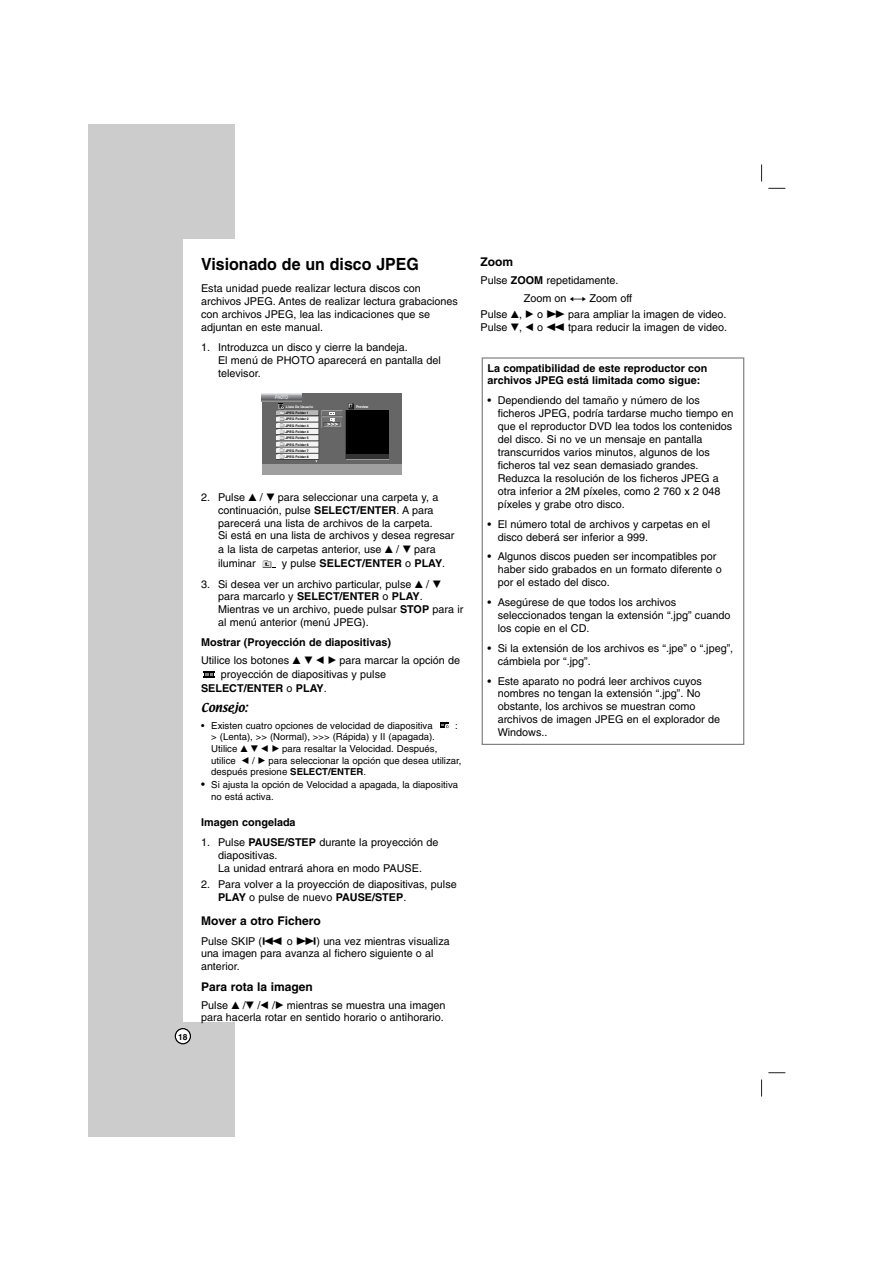
<style>
.page{position:relative;width:893px;height:1263px;background:#fff}
.page>*{position:absolute;margin:0;border:0;box-sizing:border-box;transform-origin:0 0}
.t1{font:700 16.8px "Helvetica";color:#000;scale:.95 1}
.t2{font:700 12px "Helvetica";color:#000}
.t3{font:10.8px/12.9px "Helvetica";color:#000}
.t4{font:700 10.8px/12.9px "Helvetica";color:#000}
.t5{font:10.8px "Textile";color:#000}
.t6{font:9.6px/11.7px "Helvetica";color:#000}
.t7{font:700 8.4px "Helvetica";color:#000}
.t8{font:700 5.1px "Helvetica";color:#e6e6e6;scale:.73 1}
.t9{font:700 3.6px "Helvetica";color:#fff;scale:.94 1}
.t10{font:700 3.3px/6.3px "Helvetica";color:#000;text-align:justify;scale:1.04 1}
.t11{font:700 3.3px "Helvetica";color:#fff;scale:1.04 1}
.s1{font-family:"Sony PS Common"}
.s2{font-weight:700}
.s3{font-weight:400}
.s4{font-size:10.8px}
.s5{font-family:"Sony PS Arrow"}
</style>
<div class="page">
<svg style="left:761px;top:165px;width:1px;height:17px"></svg>
<svg style="left:761px;top:1080px;width:1px;height:17px"></svg>
<svg style="left:768px;top:188px;width:17px;height:1px"></svg>
<svg style="left:768px;top:1072px;width:17px;height:1px"></svg>
<div style="left:88px;top:124px;width:146px;height:1013px;background:#ccc"></div>
<div style="left:183px;top:240px;width:111px;height:782px;background:#fff"></div>
<svg style="left:175px;top:1028px;width:16px;height:16px"></svg>
<svg style="left:440px;top:722px;width:9px;height:7px"></svg>
<svg style="left:203px;top:671px;width:12px;height:7px"></svg>
<svg style="left:262px;top:560px;width:13px;height:8px"></svg>
<div style="left:262px;top:393px;width:139px;height:72px;background:#666"></div>
<div style="left:262px;top:465px;width:139px;height:10px;background:#9f9f9f"></div>
<svg style="left:262px;top:393px;width:39px;height:9px"></svg>
<svg style="left:276px;top:403px;width:113px;height:59px"></svg>
<div style="left:481px;top:357px;width:263px;height:388px;border:1px solid #808080"></div>
<h1 class="t1" style="left:201px;top:258px;width:231px">Visionado de un disco JPEG</h1>
<p class="t3" style="left:201px;top:283px;width:258px">Esta unidad puede realizar lectura discos con archivos JPEG. Antes de realizar lectura grabaciones con archivos JPEG, lea las indicaciones que se adjuntan en este manual.</p>
<p class="t3" style="left:218px;top:342px;width:224px;text-indent:-17px">1. Introduzca un disco y cierre la bandeja.<br>El menú de PHOTO aparecerá en pantalla del televisor.</p>
<p class="t8" style="left:275px;top:396px;width:20px">PHOTO</p>
<p class="t11" style="left:286px;top:405px;width:28px">Lista De Usuario</p>
<p class="t9" style="left:356px;top:405px;width:15px">Preview</p>
<p class="t10" style="left:285px;top:410px;width:24px">JPEG Folder 1<br>JPEG Folder 2<br>JPEG Folder 3<br>JPEG Folder 4<br>JPEG Folder 5<br>JPEG Folder 6<br>JPEG Folder 7<br>JPEG Folder 8</p>
<p class="t7" style="left:178px;top:1034px;width:11px">18</p>
<p class="t3" style="left:218px;top:492px;width:238px;text-indent:-17px">2. Pulse <span class="s1">V</span> / <span class="s1">V</span> para seleccionar una carpeta y, a continuación, pulse <span class="s2">SELECT/ENTER</span>. A para parecerá una lista de archivos de la carpeta.<br>Si está en una lista de archivos y desea regresar a la lista de carpetas anterior, use <span class="s1">V</span> / <span class="s1">V</span> para iluminar</p>
<p class="t4" style="left:282px;top:558px;width:165px"><span class="s3">y pulse</span> SELECT/ENTER <span class="s3">o</span> PLAY<span class="s3">.</span></p>
<p class="t3" style="left:218px;top:579px;width:247px;text-indent:-17px">3. Si desea ver un archivo particular, pulse <span class="s1">V</span> / <span class="s1">V </span>para marcarlo y <span class="s2">SELECT/ENTER</span> o <span class="s2">PLAY</span>.<br>Mientras ve un archivo, puede pulsar <span class="s2">STOP</span> para ir al menú anterior (menú JPEG).</p>
<p class="t3" style="left:201px;top:634px;width:261px;line-height:17.7px"><span class="s2">Mostrar (Proyección de diapositivas)<br></span>Utilice los botones <span class="s1">V V B B</span> para marcar la opción de</p>
<p class="t3" style="left:201px;top:668px;width:186px;line-height:14.2px;text-indent:20px">proyección de diapositivas y pulse<br><span class="s2">SELECT/ENTER</span> o <span class="s2">PLAY</span>.</p>
<p class="t5" style="left:201px;top:703px;width:48px">CONSEJO:</p>
<p class="t6" style="left:201px;top:720px;width:233px">• Existen cuatro opciones de velocidad de diapositiva</p>
<p class="t6" style="left:455px;top:720px;width:4px">:</p>
<p class="t6" style="left:211px;top:732px;width:252px">&gt; (Lenta), &gt;&gt; (Normal), &gt;&gt;&gt; (Rápida) y II (apagada).<br>Utilice <span class="s1">V V B B</span> para resaltar la Velocidad. Después, utilice <span class="s1">B</span> / <span class="s1">B</span> para seleccionar la opción que desea utilizar, después presione <span class="s2">SELECT/ENTER</span>.</p>
<p class="t6" style="left:211px;top:779px;width:248px;line-height:12.1px;text-indent:-10px"><span class="s4">•</span> Si ajusta la opción de Velocidad a apagada, la diapositiva no está activa.</p>
<p class="t4" style="left:201px;top:817px;width:96px">Imagen congelada</p>
<p class="t3" style="left:218px;top:837px;width:222px;text-indent:-17px">1. Pulse <span class="s2">PAUSE/STEP</span> durante la proyección de diapositivas.<br>La unidad entrará ahora en modo PAUSE.</p>
<p class="t3" style="left:218px;top:879px;width:240px;text-indent:-17px">2. Para volver a la proyección de diapositivas, pulse<br><span class="s2">PLAY</span> o pulse de nuevo <span class="s2">PAUSE/STEP</span>.</p>
<p class="t2" style="left:201px;top:917px;width:121px">Mover a otro Fichero</p>
<p class="t3" style="left:201px;top:936px;width:250px">Pulse SKIP (<span class="s1">.</span> o <span class="s1">&gt;</span>) una vez mientras visualiza una imagen para avanza al fichero siguiente o al anterior.</p>
<p class="t2" style="left:201px;top:983px;width:113px">Para rota la imagen</p>
<p class="t3" style="left:201px;top:1000px;width:246px;line-height:12.5px">Pulse <span class="s1">V</span> /<span class="s1">V</span> /<span class="s1">B</span> /<span class="s1">B</span> mientras se muestra una imagen para hacerla rotar en sentido horario o antihorario.</p>
<p class="t2" style="left:480px;top:258px;width:34px">Zoom</p>
<p class="t3" style="left:523px;top:272px;width:110px;line-height:17.9px;text-indent:-43px">Pulse <span class="s2">ZOOM</span> repetidamente.<br>Zoom on <span class="s5">y</span> Zoom off</p>
<p class="t3" style="left:480px;top:309px;width:248px">Pulse <span class="s1">V</span>, <span class="s1">B</span> o <span class="s1">M</span> para ampliar la imagen de video.<br>Pulse <span class="s1">V</span>, <span class="s1">B</span> o <span class="s1">M</span> tpara reducir la imagen de video.</p>
<p class="t4" style="left:487px;top:362px;width:221px">La compatibilidad de este reproductor con archivos JPEG está limitada como sigue:</p>
<p class="t3" style="left:497px;top:395px;width:237px;text-indent:-10px">• Dependiendo del tamaño y número de los ficheros JPEG, podría tardarse mucho tiempo en que el reproductor DVD lea todos los contenidos del disco. Si no ve un mensaje en pantalla transcurridos varios minutos, algunos de los ficheros tal vez sean demasiado grandes.<br>Reduzca la resolución de los ficheros JPEG a otra inferior a 2M píxeles, como 2 760 x 2 048 píxeles y grabe otro disco.</p>
<p class="t3" style="left:497px;top:518px;width:214px;text-indent:-10px">• El número total de archivos y carpetas en el disco deberá ser inferior a 999.</p>
<p class="t3" style="left:497px;top:551px;width:226px;text-indent:-10px">• Algunos discos pueden ser incompatibles por haber sido grabados en un formato diferente o por el estado del disco.</p>
<p class="t3" style="left:497px;top:597px;width:234px;text-indent:-10px">• Asegúrese de que todos los archivos seleccionados tengan la extensión “.jpg” cuando los copie en el CD.</p>
<p class="t3" style="left:497px;top:643px;width:237px;text-indent:-10px">• Si la extensión de los archivos es “.jpe” o “.jpeg”, cámbiela por “.jpg”.</p>
<p class="t3" style="left:497px;top:675px;width:224px;text-indent:-10px">• Este aparato no podrá leer archivos cuyos nombres no tengan la extensión “.jpg”. No obstante, los archivos se muestran como archivos de imagen JPEG en el explorador de Windows..</p>
</div>
